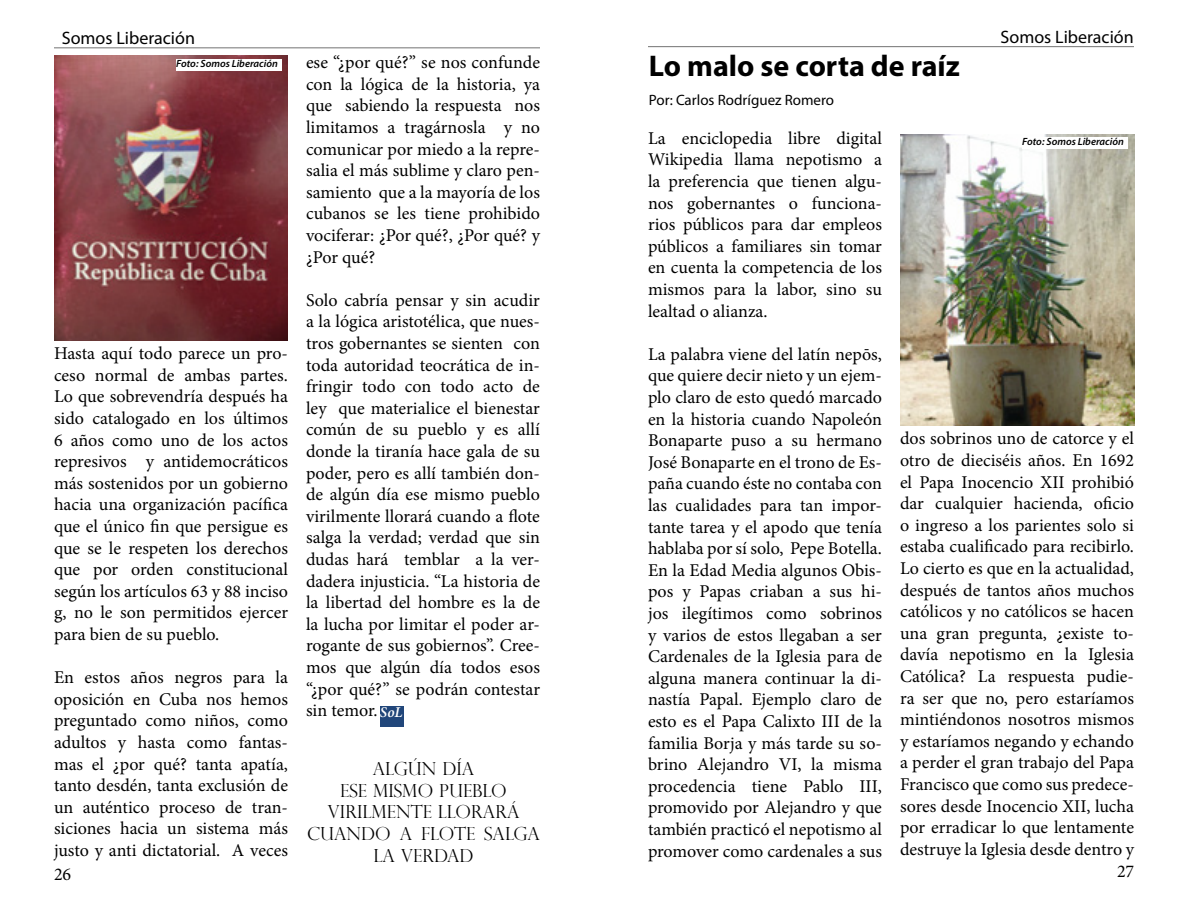
<style>
.page{position:relative;width:1188px;height:918px;background:#fff}
.page>*{position:absolute;margin:0;border:0;box-sizing:border-box;transform-origin:0 0}
.t1{font:700 30px "Myriad Pro";color:#000}
.t2{font:18px/21.6px "Minion Pro";color:#000;text-align:justify}
.t3{font:300 18px/21.6px "Perpetua Titling";color:#000;text-align:center}
.t4{font:18px "Myriad Pro";color:#000}
.t5{font:15px "Myriad Pro";color:#000}
.t6{font:italic 600 10.5px "Myriad Pro";color:#000}
.s1{font-weight:600;font-style:italic;font-size:15px;color:#fff}
</style>
<div class="page">
<hr style="left:54px;top:47px;width:486px;height:1px;background:#000">
<img style="left:54px;top:55px;width:234px;height:285px">
<div style="left:176px;top:59px;width:106px;height:11px;background:#fff"></div>
<div style="left:380px;top:706px;width:24px;height:20px;background:#21467a"></div>
<hr style="left:648px;top:46px;width:486px;height:1px;background:#000">
<img style="left:901px;top:134px;width:234px;height:292px">
<div style="left:1022px;top:137px;width:106px;height:12px;background:#fff"></div>
<p class="t4" style="left:62px;top:27px;width:135px">Somos Liberación</p>
<p class="t6" style="left:176px;top:57px;width:103px">Foto: Somos Liberación</p>
<p class="t2" style="left:54px;top:343px;width:236px">Hasta aquí todo parece un pro&shy;ceso normal de ambas partes.<br>Lo que sobrevendría después ha sido catalogado en los últimos 6 años como uno de los actos represivos y antidemocráticos más sostenidos por un gobierno hacia una organización pacífica que el único fin que persigue es que se le respeten los derechos que por orden constitucional según los artículos 63 y 88 inciso g, no le son permitidos ejercer para bien de su pueblo.</p>
<p class="t2" style="left:54px;top:667px;width:236px">En estos años negros para la oposición en Cuba nos hemos preguntado como niños, como adultos y hasta como fantas&shy;mas el ¿por qué? tanta apatía, tanto desdén, tanta exclusión de un auténtico proceso de tran&shy;siciones hacia un sistema más justo y anti dictatorial. A veces</p>
<p class="t2" style="left:306px;top:52px;width:236px">ese “¿por qué?” se nos confunde con la lógica de la historia, ya que sabiendo la respuesta nos limitamos a tragárnosla y no comunicar por miedo a la repre&shy;salia el más sublime y claro pen&shy;samiento que a la mayoría de los cubanos se les tiene prohibido vociferar: ¿Por qué?, ¿Por qué? y ¿Por qué?</p>
<p class="t2" style="left:306px;top:289px;width:236px">Solo cabría pensar y sin acudir a la lógica aristotélica, que nues&shy;tros gobernantes se sienten con toda autoridad teocrática de in&shy;fringir todo con todo acto de ley que materialice el bienestar común de su pueblo y es allí donde la tiranía hace gala de su poder, pero es allí también don&shy;de algún día ese mismo pueblo virilmente llorará cuando a flote salga la verdad; verdad que sin dudas hará temblar a la ver&shy;dadera injusticia. “La historia de la libertad del hombre es la de la lucha por limitar el poder ar&shy;rogante de sus gobiernos”. Cree&shy;mos que algún día todos esos “¿por qué?” se podrán contestar sin temor. <span class="s1">SoL</span></p>
<p class="t3" style="left:307px;top:758px;width:234px">ALGÚN DÍA<br>ESE MISMO PUEBLO<br>VIRILMENTE LLORARÁ<br>CUANDO A FLOTE SALGA<br>LA VERDAD</p>
<h1 class="t1" style="left:649px;top:46px;width:313px">Lo malo se corta de raíz</h1>
<p class="t5" style="left:649px;top:91px;width:187px">Por: Carlos Rodríguez Romero</p>
<p class="t4" style="left:1001px;top:26px;width:135px">Somos Liberación</p>
<p class="t2" style="left:648px;top:127px;width:236px">La enciclopedia libre digital Wikipedia llama nepotismo a la preferencia que tienen algu&shy;nos gobernantes o funciona&shy;rios públicos para dar empleos públicos a familiares sin tomar en cuenta la competencia de los mismos para la labor, sino su lealtad o alianza.</p>
<p class="t2" style="left:648px;top:343px;width:236px">La palabra viene del latín nepōs, que quiere decir nieto y un ejem&shy;plo claro de esto quedó marcado en la historia cuando Napoleón Bonaparte puso a su hermano José Bonaparte en el trono de Es&shy;paña cuando éste no contaba con las cualidades para tan impor&shy;tante tarea y el apodo que tenía hablaba por sí solo, Pepe Botella.<br>En la Edad Media algunos Obis&shy;pos y Papas criaban a sus hi&shy;jos ilegítimos como sobrinos y varios de estos llegaban a ser Cardenales de la Iglesia para de alguna manera continuar la di&shy;nastía Papal. Ejemplo claro de esto es el Papa Calixto III de la familia Borja y más tarde su so&shy;brino Alejandro VI, la misma procedencia tiene Pablo III, promovido por Alejandro y que también practicó el nepotismo al promover como cardenales a sus</p>
<p class="t6" style="left:1022px;top:135px;width:103px">Foto: Somos Liberación</p>
<p class="t2" style="left:900px;top:428px;width:236px">dos sobrinos uno de catorce y el otro de dieciséis años. En 1692 el Papa Inocencio XII prohibió dar cualquier hacienda, oficio o ingreso a los parientes solo si estaba cualificado para recibirlo.<br>Lo cierto es que en la actualidad, después de tantos años muchos católicos y no católicos se hacen una gran pregunta, ¿existe to&shy;davía nepotismo en la Iglesia Católica? La respuesta pudie&shy;ra ser que no, pero estaríamos mintiéndonos nosotros mismos y estaríamos negando y echando a perder el gran trabajo del Papa Francisco que como sus predece&shy;sores desde Inocencio XII, lucha por erradicar lo que lentamente destruye la Iglesia desde dentro y</p>
<p class="t2" style="left:54px;top:864px;width:19px">26</p>
<p class="t2" style="left:1117px;top:860px;width:19px">27</p>
</div>
